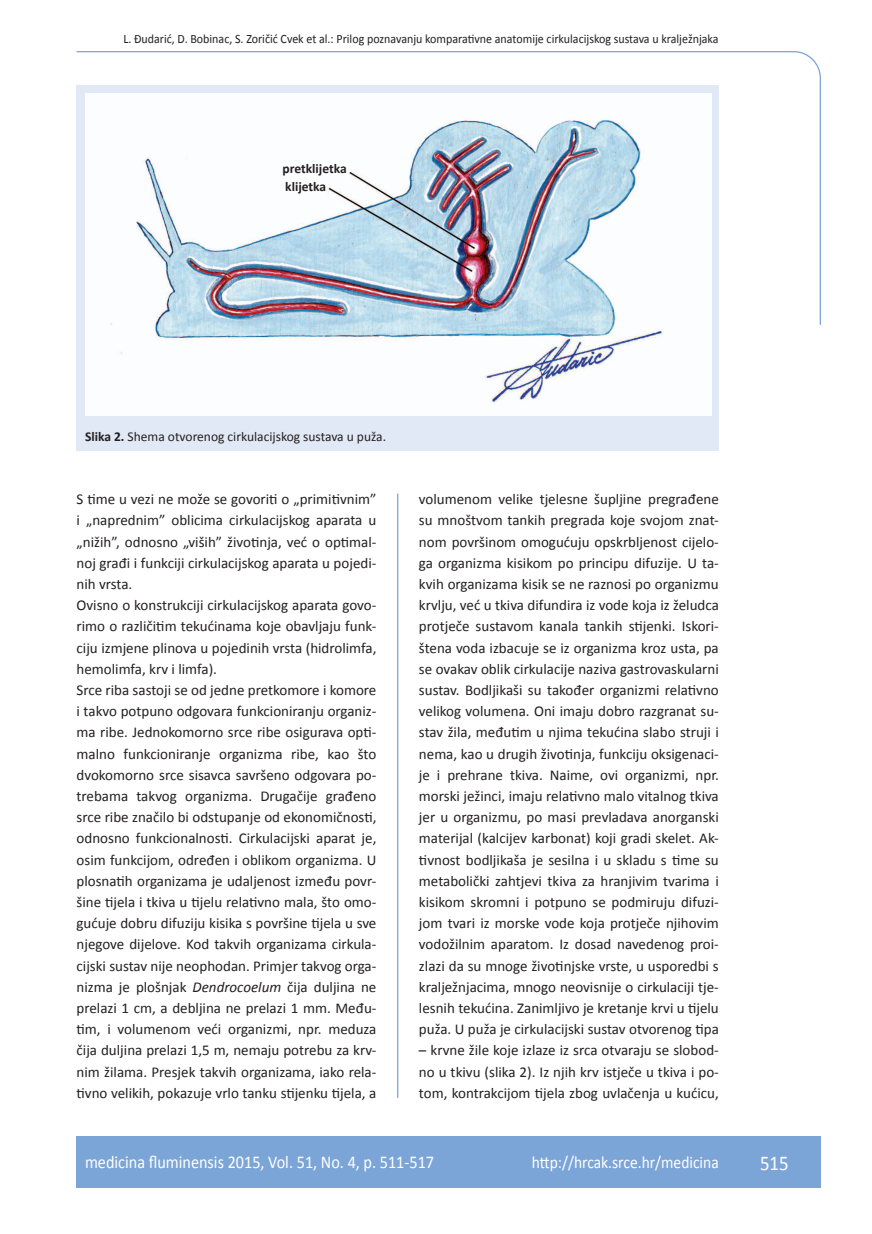
<style>
.page{position:relative;width:872px;height:1234px;background:#fff}
.page>*{position:absolute;margin:0;border:0;box-sizing:border-box;transform-origin:0 0}
.t1{font:21px "Calibri";color:#fff;scale:.9 1}
.t2{font:18px "Calibri";color:#fff;scale:.9 1}
.t3{font:17.25px "Calibri";color:#fff;scale:.9 1}
.t4{font:15px/21.1px "Calibri";color:#231f20;text-align:justify}
.t5{font:13.5px "Calibri";color:#231f20}
.t6{font:700 13.5px/17.9px "Calibri";color:#231f20}
.t7{font:12.75px "Calibri";color:#231f20;scale:.94 1}
.s1{font-weight:700}
.s2{font-style:italic}
</style>
<div class="page">
<svg style="left:76px;top:51px;width:745px;height:275px"></svg>
<hr style="left:397px;top:493px;width:1px;height:604px;background:#7ca5d7">
<div style="left:77px;top:1135px;width:744px;height:51px;background:#7ca5d7"></div>
<div style="left:77px;top:85px;width:642px;height:366px;background:#e1e9f6"></div>
<img style="left:85px;top:94px;width:626px;height:321px">
<p class="t7" style="left:123px;top:30px;width:635px">L. Đudarić, D. Bobinac, S. Zoričić Cvek et al.: Prilog poznavanju komparativne anatomije cirkulacijskog sustava u kralježnjaka</p>
<p class="t6" style="left:282px;top:159px;width:66px">pretklijetka klijetka</p>
<p class="t5" style="left:85px;top:427px;width:302px"><span class="s1">Slika 2.</span> Shema otvorenog cirkulacijskog sustava u puža.</p>
<p class="t4" style="left:77px;top:488px;width:301px;text-align:left">S time u vezi ne može se govoriti o „primitivnim” i „naprednim” oblicima cirkulacijskog aparata u „nižih”, odnosno „viših” životinja, već o optimal&shy;noj građi i funkciji cirkulacijskog aparata u pojedi&shy;nih vrsta.<br>Ovisno o konstrukciji cirkulacijskog aparata govo&shy;rimo o različitim tekućinama koje obavljaju funk&shy;ciju izmjene plinova u pojedinih vrsta (hidrolimfa, hemolimfa, krv i limfa).<br>Srce riba sastoji se od jedne pretkomore i komore i takvo potpuno odgovara funkcioniranju organiz&shy;ma ribe. Jednokomorno srce ribe osigurava opti&shy;malno funkcioniranje organizma ribe, kao što dvokomorno srce sisavca savršeno odgovara po&shy;trebama takvog organizma. Drugačije građeno srce ribe značilo bi odstupanje od ekonomičnosti, odnosno funkcionalnosti. Cirkulacijski aparat je, osim funkcijom, određen i oblikom organizma. U plosnatih organizama je udaljenost između povr&shy;šine tijela i tkiva u tijelu relativno mala, što omo&shy;gućuje dobru difuziju kisika s površine tijela u sve njegove dijelove. Kod takvih organizama cirkula&shy;cijski sustav nije neophodan. Primjer takvog orga&shy;nizma je plošnjak <span class="s2">Dendrocoelum</span> čija duljina ne prelazi 1 cm, a debljina ne prelazi 1 mm. Među&shy;tim, i volumenom veći organizmi, npr. meduza čija duljina prelazi 1,5 m, nemaju potrebu za krv&shy;nim žilama. Presjek takvih organizama, iako rela&shy;tivno velikih, pokazuje vrlo tanku stijenku tijela, a</p>
<p class="t4" style="left:419px;top:488px;width:301px">volumenom velike tjelesne šupljine pregrađene su mnoštvom tankih pregrada koje svojom znat&shy;nom površinom omogućuju opskrbljenost cijelo&shy;ga organizma kisikom po principu difuzije. U ta&shy;kvih organizama kisik se ne raznosi po organizmu krvlju, već u tkiva difundira iz vode koja iz želudca protječe sustavom kanala tankih stijenki. Iskori&shy;štena voda izbacuje se iz organizma kroz usta, pa se ovakav oblik cirkulacije naziva gastrovaskularni sustav. Bodljikaši su također organizmi relativno velikog volumena. Oni imaju dobro razgranat su&shy;stav žila, međutim u njima tekućina slabo struji i nema, kao u drugih životinja, funkciju oksigenaci&shy;je i prehrane tkiva. Naime, ovi organizmi, npr. morski ježinci, imaju relativno malo vitalnog tkiva jer u organizmu, po masi prevladava anorganski materijal (kalcijev karbonat) koji gradi skelet. Ak&shy;tivnost bodljikaša je sesilna i u skladu s time su metabolički zahtjevi tkiva za hranjivim tvarima i kisikom skromni i potpuno se podmiruju difuzi&shy;jom tvari iz morske vode koja protječe njihovim vodožilnim aparatom. Iz dosad navedenog proi&shy;zlazi da su mnoge životinjske vrste, u usporedbi s kralježnjacima, mnogo neovisnije o cirkulaciji tje&shy;lesnih tekućina. Zanimljivo je kretanje krvi u tijelu puža. U puža je cirkulacijski sustav otvorenog tipa</p>
<p class="t4" style="left:419px;top:1038px;width:301px">– krvne žile koje izlaze iz srca otvaraju se slobod&shy;no u tkivu (slika 2). Iz njih krv istječe u tkiva i po&shy;tom, kontrakcijom tijela zbog uvlačenja u kućicu,</p>
<p class="t2" style="left:85px;top:1150px;width:389px">medicina fluminensis 2015, Vol. 51, No. 4, p. 511-517</p>
<p class="t3" style="left:532px;top:1151px;width:209px">http://hrcak.srce.hr/medicina</p>
<h1 class="t1" style="left:760px;top:1149px;width:33px">515</h1>
</div>
